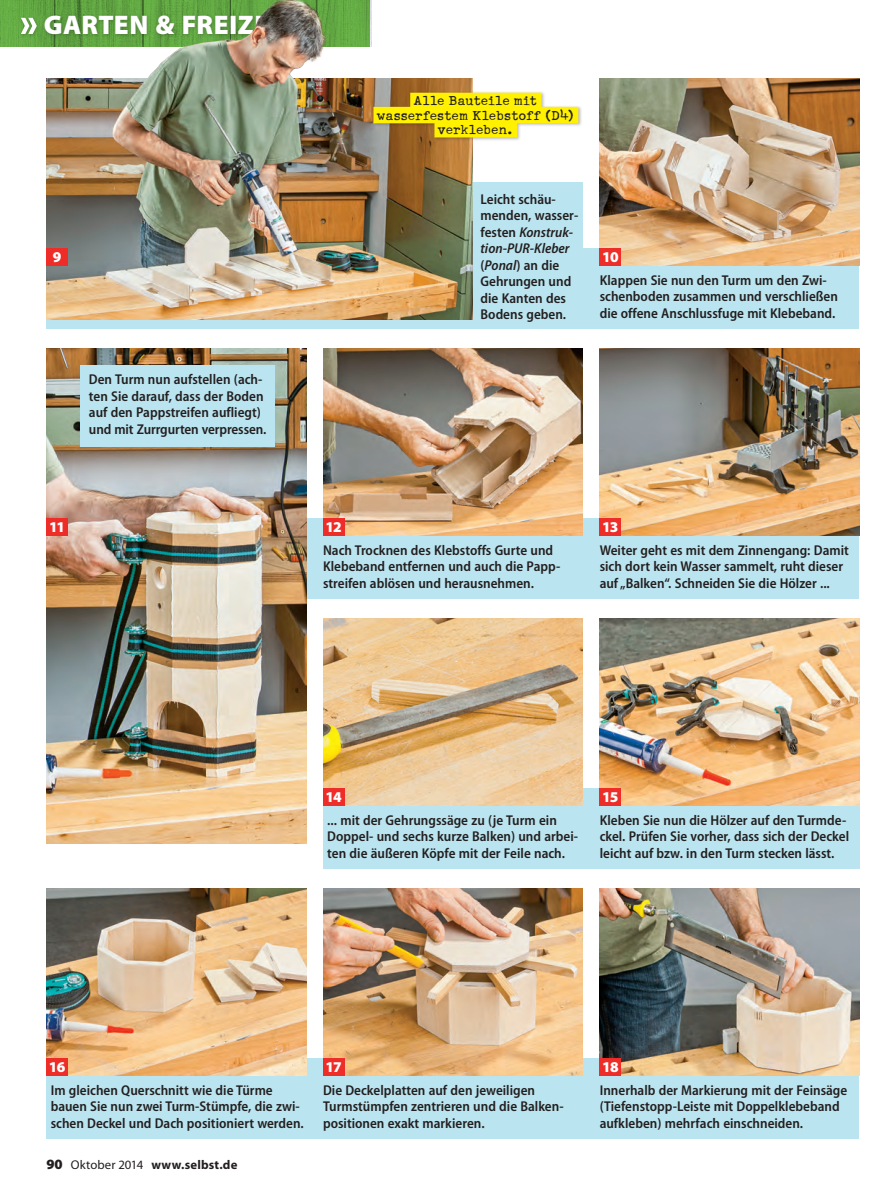
<style>
.page{position:relative;width:893px;height:1190px;background:#fff}
.page>*{position:absolute;margin:0;border:0;box-sizing:border-box;transform-origin:0 0}
.t1{font:900 27px "Myriad Pro";letter-spacing:.015em;color:#fff}
.t2{font:15px/14.1px "Schmutz Pro Cleaned";letter-spacing:.03em;color:#231f20;text-align:center}
.t3{font:900 15px "Myriad Pro";letter-spacing:-.05em;color:#fff}
.t4{font:600 semi-condensed 14.25px/16.5px "Myriad Pro";color:#231f20}
.t5{font:700 12.75px "Myriad Pro";letter-spacing:.01em;color:#231f20}
.s1{font-style:italic}
.s2{font-weight:900;font-size:14.25px}
.s3{font-weight:400}
</style>
<div class="page">
<div style="left:46px;top:248px;width:813px;height:81px;background:#bae4ef"></div>
<div style="left:457px;top:182px;width:125px;height:73px;background:#bae4ef"></div>
<img style="left:46px;top:78px;width:426px;height:241px">
<div style="left:46px;top:518px;width:813px;height:81px;background:#bae4ef"></div>
<div style="left:46px;top:1058px;width:813px;height:81px;background:#bae4ef"></div>
<div style="left:323px;top:788px;width:536px;height:81px;background:#bae4ef"></div>
<img style="left:46px;top:348px;width:260px;height:496px">
<img style="left:323px;top:348px;width:259px;height:187px">
<img style="left:599px;top:348px;width:260px;height:187px">
<img style="left:599px;top:78px;width:260px;height:187px">
<img style="left:323px;top:888px;width:259px;height:187px">
<img style="left:599px;top:888px;width:260px;height:187px">
<img style="left:599px;top:618px;width:260px;height:187px">
<img style="left:46px;top:888px;width:260px;height:187px">
<img style="left:323px;top:618px;width:259px;height:187px">
<div style="left:46px;top:248px;width:22px;height:17px;background:#ee2d28"></div>
<div style="left:46px;top:518px;width:22px;height:17px;background:#ee2d28"></div>
<div style="left:80px;top:365px;width:194px;height:81px;background:#bae4ef"></div>
<div style="left:323px;top:518px;width:21px;height:17px;background:#ee2d28"></div>
<div style="left:599px;top:518px;width:21px;height:17px;background:#ee2d28"></div>
<div style="left:599px;top:248px;width:21px;height:17px;background:#ee2d28"></div>
<div style="left:323px;top:1058px;width:21px;height:17px;background:#ee2d28"></div>
<div style="left:599px;top:1058px;width:21px;height:17px;background:#ee2d28"></div>
<div style="left:599px;top:788px;width:21px;height:17px;background:#ee2d28"></div>
<div style="left:46px;top:1058px;width:22px;height:17px;background:#ee2d28"></div>
<div style="left:323px;top:788px;width:21px;height:17px;background:#ee2d28"></div>
<svg style="left:0;top:0;width:370px;height:46px;background:#61a742"></svg>
<div style="left:18px;top:13px;width:279px;height:26px;background:#231f20;opacity:.3"></div>
<svg style="left:21px;top:18px;width:16px;height:16px"></svg>
<div style="left:371px;top:91px;width:211px;height:51px;background:#231f20;opacity:.3"></div>
<div style="left:410px;top:93px;width:131px;height:16px;background:#fff101"></div>
<div style="left:373px;top:107px;width:205px;height:16px;background:#fff101"></div>
<div style="left:434px;top:121px;width:83px;height:16px;background:#fff101"></div>
<img style="left:80px;top:0;width:269px;height:117px">
<p class="t1" style="left:44px;top:10px;width:251px">GARTEN &amp; FREIZEIT</p>
<p class="t3" style="left:53px;top:248px;width:10px">9</p>
<p class="t4" style="left:89px;top:371px;width:179px">Den Turm nun aufstellen (ach&shy;ten Sie darauf, dass der Boden auf den Pappstreifen aufliegt) und mit Zurrgurten verpressen.</p>
<p class="t2" style="left:376px;top:94px;width:198px">Alle Bauteile mit wasserfestem Klebstoff (D4) verkleben.</p>
<p class="t4" style="left:480px;top:191px;width:99px">Leicht schäu&shy;menden, wasser&shy;festen <span class="s1">Konstruk&shy;tion-PUR-Kleber </span>(<span class="s1">Ponal</span>) an die<br>Gehrungen und die Kanten des<br>Bodens geben.</p>
<p class="t3" style="left:601px;top:248px;width:18px">10</p>
<p class="t4" style="left:599px;top:272px;width:240px">Klappen Sie nun den Turm um den Zwi&shy;schenboden zusammen und verschließen die offene Anschlussfuge mit Klebeband.</p>
<p class="t3" style="left:49px;top:518px;width:17px">11</p>
<p class="t3" style="left:325px;top:518px;width:18px">12</p>
<p class="t3" style="left:602px;top:518px;width:18px">13</p>
<p class="t4" style="left:323px;top:542px;width:239px">Nach Trocknen des Klebstoffs Gurte und<br>Klebeband entfernen und auch die Papp&shy;streifen ablösen und herausnehmen.</p>
<p class="t4" style="left:599px;top:542px;width:250px">Weiter geht es mit dem Zinnengang: Damit sich dort kein Wasser sammelt, ruht dieser auf „Balken“. Schneiden Sie die Hölzer ...</p>
<p class="t3" style="left:325px;top:788px;width:18px">14</p>
<p class="t4" style="left:327px;top:812px;width:252px">... mit der Gehrungssäge zu (je Turm ein<br>Doppel- und sechs kurze Balken) und arbei&shy;ten die äußeren Köpfe mit der Feile nach.</p>
<p class="t3" style="left:602px;top:788px;width:18px">15</p>
<p class="t4" style="left:599px;top:812px;width:251px">Kleben Sie nun die Hölzer auf den Turmde&shy;ckel. Prüfen Sie vorher, dass sich der Deckel leicht auf bzw. in den Turm stecken lässt.</p>
<p class="t3" style="left:49px;top:1058px;width:18px">16</p>
<p class="t4" style="left:51px;top:1082px;width:254px">Im gleichen Querschnitt wie die Türme bauen Sie nun zwei Turm-Stümpfe, die zwi&shy;schen Deckel und Dach positioniert werden.</p>
<p class="t5" style="left:46px;top:1157px;width:192px"><span class="s2">90</span> <span class="s3">Oktober 2014</span> www.selbst.de</p>
<p class="t3" style="left:325px;top:1058px;width:18px">17</p>
<p class="t3" style="left:601px;top:1058px;width:18px">18</p>
<p class="t4" style="left:323px;top:1082px;width:241px">Die Deckelplatten auf den jeweiligen<br>Turmstümpfen zentrieren und die Balken&shy;positionen exakt markieren.</p>
<p class="t4" style="left:599px;top:1082px;width:249px">Innerhalb der Markierung mit der Feinsäge (Tiefenstopp-Leiste mit Doppelklebeband aufkleben) mehrfach einschneiden.</p>
</div>
